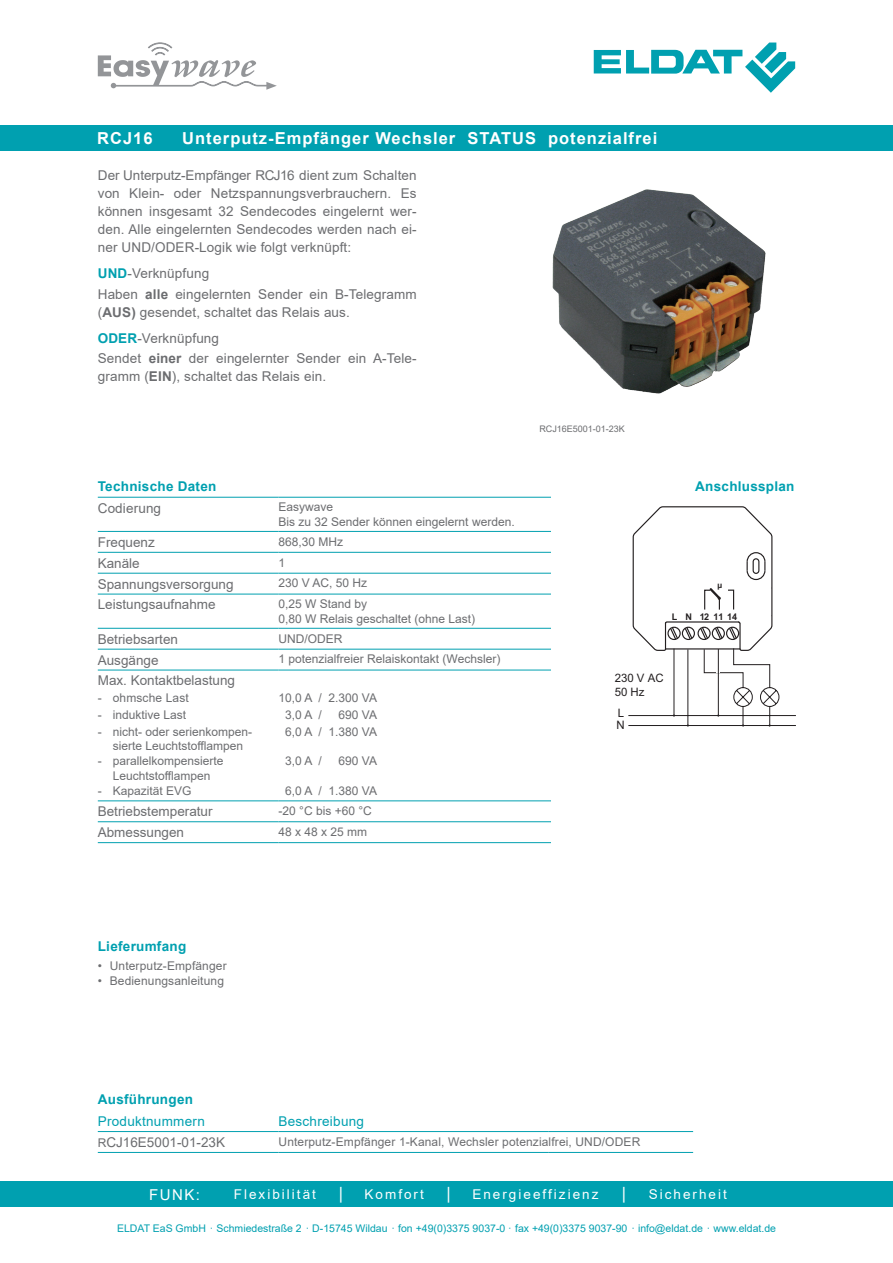
<style>
.page{position:relative;width:893px;height:1263px;background:#fff}
.page>*{position:absolute;margin:0;border:0;box-sizing:border-box;transform-origin:0 0}
.t1{font:700 16.5px "Arial";letter-spacing:.06em;color:#fff}
.t2{font:16.5px "Arial";color:#fff}
.t3{font:15px "Arial";color:#fff}
.t4{font:13.5px/18px "Arial";letter-spacing:.01em;color:#6c6d70}
.t5{font:700 13.5px "Arial";letter-spacing:.02em;color:#00a0b0}
.t6{font:13.5px "Arial";letter-spacing:.15em;color:#fff}
.t7{font:13.5px "Arial";letter-spacing:.02em;color:#00a0b0}
.t8{font:12px/14.4px "Arial";color:#6c6d70}
.t9{font:11.55px/14px "Arial";color:#231f20}
.t10{font:10.5px "Arial";color:#00a0b0}
.t11{font:700 9.15px "Arial";color:#231f20}
.t12{font:9px "Arial";color:#6c6d70}
.t13{font:700 8.25px "Arial";color:#231f20}
.s1{font-weight:700;color:#00a0b0}
.s2{font-weight:700}
.s3{font-size:12px}
</style>
<div class="page">
<div style="left:0;top:1181px;width:893px;height:26px;background:#00a0b0"></div>
<div style="left:0;top:125px;width:893px;height:26px;background:#00a0b0"></div>
<svg style="left:594px;top:43px;width:201px;height:50px"></svg>
<svg style="left:98px;top:43px;width:179px;height:47px"></svg>
<hr style="left:98px;top:497px;width:181px;height:1px;background:#00a0b0">
<hr style="left:279px;top:497px;width:272px;height:1px;background:#00a0b0">
<hr style="left:98px;top:531px;width:181px;height:1px;background:#00a0b0">
<hr style="left:279px;top:531px;width:272px;height:1px;background:#00a0b0">
<hr style="left:98px;top:552px;width:181px;height:1px;background:#00a0b0">
<hr style="left:279px;top:552px;width:272px;height:1px;background:#00a0b0">
<hr style="left:98px;top:573px;width:181px;height:1px;background:#00a0b0">
<hr style="left:279px;top:573px;width:272px;height:1px;background:#00a0b0">
<hr style="left:98px;top:594px;width:181px;height:1px;background:#00a0b0">
<hr style="left:279px;top:594px;width:272px;height:1px;background:#00a0b0">
<hr style="left:98px;top:628px;width:181px;height:1px;background:#00a0b0">
<hr style="left:279px;top:628px;width:272px;height:1px;background:#00a0b0">
<hr style="left:98px;top:649px;width:181px;height:1px;background:#00a0b0">
<hr style="left:279px;top:649px;width:272px;height:1px;background:#00a0b0">
<hr style="left:98px;top:670px;width:181px;height:1px;background:#00a0b0">
<hr style="left:279px;top:670px;width:272px;height:1px;background:#00a0b0">
<hr style="left:98px;top:801px;width:181px;height:1px;background:#00a0b0">
<hr style="left:279px;top:801px;width:272px;height:1px;background:#00a0b0">
<hr style="left:98px;top:821px;width:181px;height:1px;background:#00a0b0">
<hr style="left:279px;top:821px;width:272px;height:1px;background:#00a0b0">
<hr style="left:98px;top:842px;width:181px;height:1px;background:#00a0b0">
<hr style="left:279px;top:842px;width:272px;height:1px;background:#00a0b0">
<hr style="left:98px;top:1131px;width:181px;height:1px;background:#00a0b0">
<hr style="left:279px;top:1131px;width:270px;height:1px;background:#00a0b0">
<hr style="left:549px;top:1131px;width:144px;height:1px;background:#00a0b0">
<hr style="left:279px;top:1152px;width:270px;height:1px;background:#00a0b0">
<hr style="left:549px;top:1152px;width:144px;height:1px;background:#00a0b0">
<hr style="left:98px;top:1152px;width:181px;height:1px;background:#00a0b0">
<img style="left:553px;top:189px;width:212px;height:205px">
<svg style="left:628px;top:506px;width:168px;height:220px"></svg>
<p class="t1" style="left:97px;top:127px;width:57px">RCJ16</p>
<p class="t1" style="left:182px;top:127px;width:476px">Unterputz-Empfänger Wechsler STATUS potenzialfrei</p>
<p class="t4" style="left:98px;top:166px;width:320px;text-align:justify">Der Unterputz-Empfänger RCJ16 dient zum Schalten von Klein- oder Netzspannungsverbrauchern. Es können insgesamt 32 Sendecodes eingelernt wer&shy;den. Alle eingelernten Sendecodes werden nach ei&shy;ner UND/ODER-Logik wie folgt verknüpft:</p>
<p class="t4" style="left:98px;top:264px;width:320px;line-height:20.1px"><span class="s1">UND</span>-Verknüpfung<br>Haben <span class="s2">alle</span> eingelernten Sender ein B-Telegramm</p>
<p class="t4" style="left:98px;top:298px;width:254px;line-height:26.5px">(<span class="s2">AUS)</span> gesendet, schaltet das Relais aus.<br><span class="s1">ODER</span>-Verknüpfung</p>
<p class="t4" style="left:98px;top:349px;width:320px">Sendet <span class="s2">einer</span> der eingelernter Sender ein A-Tele&shy;gramm (<span class="s2">EIN</span>), schaltet das Relais ein.</p>
<p class="t5" style="left:98px;top:477px;width:120px">Technische Daten</p>
<p class="t4" style="left:98px;top:499px;width:65px">Codierung</p>
<p class="t8" style="left:279px;top:500px;width:238px">Easywave<br>Bis zu 32 Sender können eingelernt werden.</p>
<p class="t4" style="left:98px;top:533px;width:59px">Frequenz</p>
<p class="t8" style="left:279px;top:534px;width:66px">868,30 MHz</p>
<p class="t4" style="left:98px;top:554px;width:44px">Kanäle</p>
<p class="t8" style="left:279px;top:555px;width:8px">1</p>
<p class="t4" style="left:98px;top:575px;width:137px">Spannungsversorgung</p>
<p class="t8" style="left:279px;top:576px;width:90px">230 V AC, 50 Hz</p>
<p class="t4" style="left:98px;top:596px;width:119px">Leistungsaufnahme</p>
<p class="t8" style="left:279px;top:597px;width:198px">0,25 W Stand by<br>0,80 W Relais geschaltet (ohne Last)</p>
<p class="t4" style="left:98px;top:630px;width:82px">Betriebsarten</p>
<p class="t8" style="left:279px;top:631px;width:65px">UND/ODER</p>
<p class="t4" style="left:98px;top:651px;width:62px">Ausgänge</p>
<p class="t8" style="left:279px;top:652px;width:223px">1 potenzialfreier Relaiskontakt (Wechsler)</p>
<p class="t4" style="left:98px;top:671px;width:139px">Max. Kontaktbelastung</p>
<p class="t8" style="left:98px;top:690px;width:93px">- ohmsche Last</p>
<p class="t8" style="left:279px;top:690px;width:100px">10,0 A / 2.300 VA</p>
<p class="t8" style="left:98px;top:707px;width:90px">- induktive Last</p>
<p class="t8" style="left:285px;top:707px;width:38px">3,0 A /</p>
<p class="t8" style="left:339px;top:707px;width:40px">690 VA</p>
<p class="t8" style="left:98px;top:724px;width:156px;text-align:center">- nicht- oder serienkompen&shy;sierte Leuchtstofflampen</p>
<p class="t8" style="left:285px;top:724px;width:93px">6,0 A / 1.380 VA</p>
<p class="t8" style="left:98px;top:754px;width:127px;text-align:center">- parallelkompensierte<br>Leuchtstofflampen</p>
<p class="t8" style="left:285px;top:754px;width:38px">3,0 A /</p>
<p class="t8" style="left:339px;top:754px;width:40px">690 VA</p>
<p class="t8" style="left:98px;top:783px;width:95px">- Kapazität EVG</p>
<p class="t8" style="left:285px;top:783px;width:93px">6,0 A / 1.380 VA</p>
<p class="t4" style="left:98px;top:802px;width:116px">Betriebstemperatur</p>
<p class="t8" style="left:279px;top:804px;width:95px">-20 °C bis +60 °C</p>
<p class="t4" style="left:98px;top:823px;width:88px">Abmessungen</p>
<p class="t8" style="left:279px;top:824px;width:90px">48 x 48 x 25 mm</p>
<p class="t12" style="left:539px;top:422px;width:87px">RCJ16E5001-01-23K</p>
<p class="t5" style="left:695px;top:477px;width:101px">Anschlussplan</p>
<p class="t13" style="left:717px;top:580px;width:6px">µ</p>
<p class="t11" style="left:672px;top:610px;width:67px">L N 121114</p>
<p class="t9" style="left:615px;top:671px;width:50px">230 V AC<br>50 Hz</p>
<p class="t9" style="left:618px;top:706px;width:8px">L</p>
<p class="t9" style="left:616px;top:718px;width:10px">N</p>
<p class="t5" style="left:98px;top:937px;width:90px">Lieferumfang</p>
<p class="t8" style="left:98px;top:958px;width:130px">• Unterputz-Empfänger</p>
<p class="t8" style="left:98px;top:973px;width:128px">• Bedienungsanleitung</p>
<p class="t5" style="left:98px;top:1089px;width:97px">Ausführungen</p>
<p class="t7" style="left:98px;top:1112px;width:109px">Produktnummern</p>
<p class="t7" style="left:279px;top:1112px;width:87px">Beschreibung</p>
<p class="t4" style="left:98px;top:1133px;width:129px"><span class="s3">R</span>CJ16E5001-01-23K</p>
<p class="t8" style="left:279px;top:1134px;width:363px">Unterputz-Empfänger 1-Kanal, Wechsler potenzialfrei, UND/ODER</p>
<p class="t3" style="left:149px;top:1184px;width:52px">FUNK:</p>
<p class="t6" style="left:234px;top:1185px;width:84px">Flexibilität</p>
<p class="t2" style="left:339px;top:1182px;width:6px">|</p>
<p class="t6" style="left:364px;top:1185px;width:61px">Komfort</p>
<p class="t2" style="left:447px;top:1182px;width:6px">|</p>
<p class="t6" style="left:472px;top:1185px;width:128px">Energieeffizienz</p>
<p class="t2" style="left:622px;top:1182px;width:6px">|</p>
<p class="t6" style="left:649px;top:1185px;width:80px">Sicherheit</p>
<p class="t10" style="left:117px;top:1221px;width:660px">ELDAT EaS GmbH · Schmiedestraße 2 · D-15745 Wildau · fon +49(0)3375 9037-0 · fax +49(0)3375 9037-90 · info@eldat.de · www.eldat.de</p>
</div>
